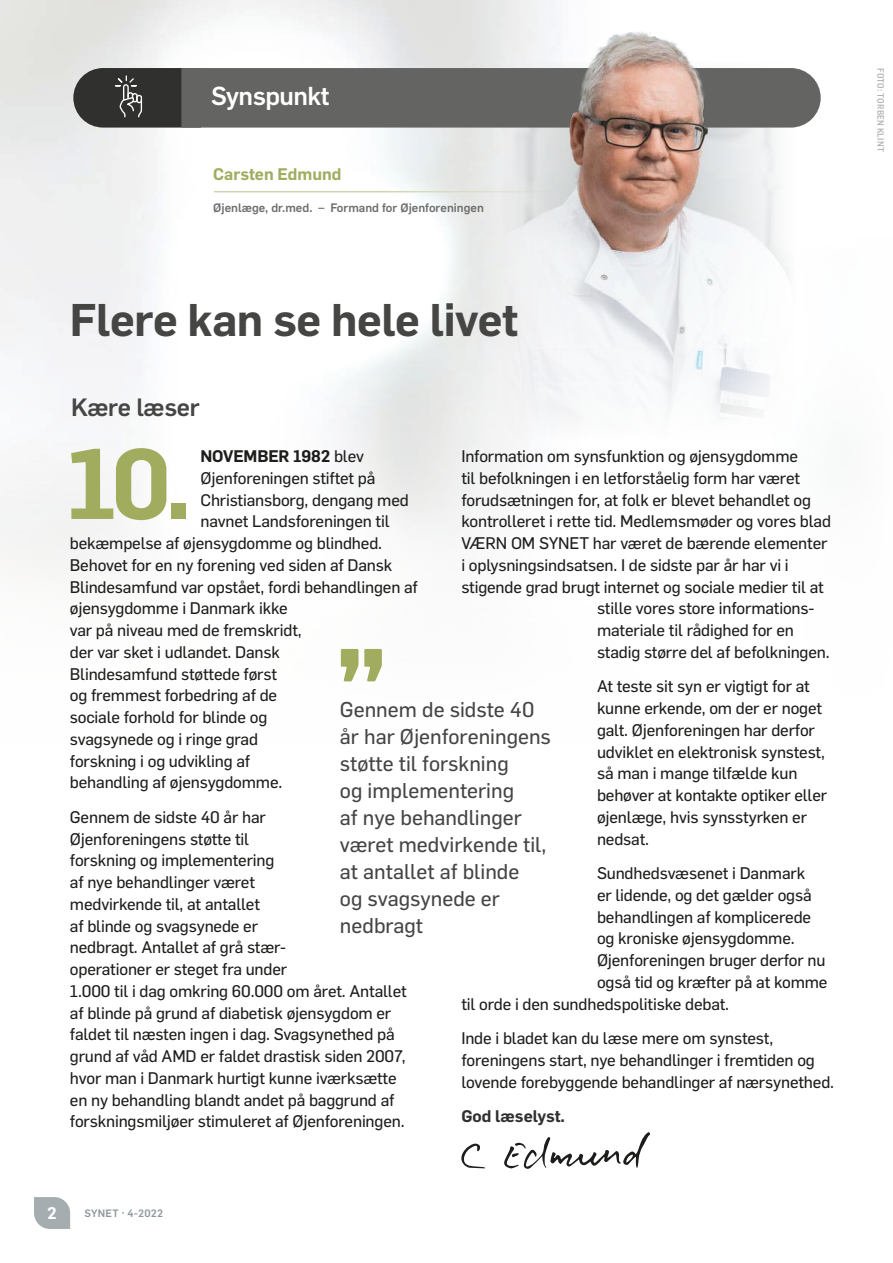
<style>
.page{position:relative;width:893px;height:1263px;background:#fff}
.page>*{position:absolute;margin:0;border:0;box-sizing:border-box;transform-origin:0 0}
.t1{font:600 97.8px "Flama";color:#a2ac5f}
.t2{font:600 45px "Flama";letter-spacing:-.01em;color:#454544}
.t3{font:500 25.5px "Flama";letter-spacing:-.02em;color:#fff}
.t4{font:500 24.6px "Flama";letter-spacing:-.015em;color:#454544}
.t5{font:21px/27px "Flama Basic";color:#454544}
.t6{font:16.5px/21.8px "Flama Basic";letter-spacing:-.01em;color:#1d1d1b}
.t7{font:600 16.5px "Flama";letter-spacing:-.01em;color:#1d1d1b}
.t8{font:600 16.5px "Flama";color:#a2ac5f}
.t9{font:600 16.5px "Flama";color:#30302f}
.t10{font:600 16.5px "Flama";color:#fff}
.t11{font:500 12px "Flama";color:#6e6e6e}
.t12{font:500 10.5px "Flama";letter-spacing:.025em;color:#8e979c}
.t13{font:500 9px "Flama Semicondensed";letter-spacing:.02em;color:#b2b2b2}
.s1{font-family:"Flama Basic";font-weight:400}
</style>
<div class="page">
<img style="left:500px;top:0;width:295px;height:439px">
<svg style="left:73px;top:68px;width:748px;height:60px;background:#60605f"></svg>
<img style="left:554px;top:0;width:161px;height:254px">
<hr style="left:214px;top:191px;width:347px;height:1px;background:#cfd5ae">
<svg style="left:461px;top:1143px;width:24px;height:25px"></svg>
<svg style="left:504px;top:1132px;width:146px;height:37px"></svg>
<svg style="left:341px;top:649px;width:41px;height:32px"></svg>
<svg style="left:34px;top:1197px;width:36px;height:32px"></svg>
<h3 class="t3" style="left:211px;top:78px;width:120px">Synspunkt</h3>
<p class="t8" style="left:213px;top:162px;width:130px">Carsten Edmund</p>
<p class="t11" style="left:213px;top:199px;width:272px">Øjenlæge, dr.med. – Formand for Øjenforeningen</p>
<h2 class="t2" style="left:70px;top:288px;width:450px">Flere kan se hele livet</h2>
<h3 class="t4" style="left:71px;top:390px;width:130px">Kære læser</h3>
<h1 class="t1" style="left:66px;top:413px;width:127px">10.</h1>
<p class="t6" style="left:461px;top:444px;width:338px">Information om synsfunktion og øjensygdomme</p>
<p class="t6" style="left:461px;top:466px;width:340px">til befolkningen i en letforståelig form har været</p>
<p class="t6" style="left:461px;top:488px;width:351px">forudsætningen for, at folk er blevet behandlet og</p>
<p class="t6" style="left:461px;top:509px;width:371px">kontrolleret i rette tid. Medlemsmøder og vores blad</p>
<p class="t6" style="left:461px;top:531px;width:368px">VÆRN OM SYNET har været de bærende elementer</p>
<p class="t6" style="left:461px;top:553px;width:329px">i oplysningsindsatsen. I de sidste par år har vi i</p>
<p class="t6" style="left:461px;top:575px;width:364px">stigende grad brugt internet og sociale medier til at</p>
<p class="t6" style="left:597px;top:596px;width:218px">stille vores store informations-</p>
<p class="t6" style="left:597px;top:618px;width:198px">materiale til rådighed for en</p>
<p class="t6" style="left:597px;top:640px;width:234px">stadig større del af befolkningen.</p>
<p class="t6" style="left:597px;top:674px;width:232px">At teste sit syn er vigtigt for at kunne erkende, om der er noget galt. Øjenforeningen har derfor udviklet en elektronisk synstest, så man i mange tilfælde kun behøver at kontakte optiker eller øjenlæge, hvis synsstyrken er nedsat.</p>
<p class="t6" style="left:597px;top:861px;width:210px">Sundhedsvæsenet i Danmark</p>
<p class="t6" style="left:597px;top:883px;width:216px">er lidende, og det gælder også</p>
<p class="t6" style="left:597px;top:905px;width:216px">behandlingen af komplicerede</p>
<p class="t6" style="left:597px;top:926px;width:199px">og kroniske øjensygdomme.</p>
<p class="t6" style="left:597px;top:948px;width:230px">Øjenforeningen bruger derfor nu</p>
<p class="t6" style="left:597px;top:970px;width:232px">også tid og kræfter på at komme</p>
<p class="t6" style="left:461px;top:992px;width:269px">til orde i den sundhedspolitiske debat.</p>
<p class="t6" style="left:461px;top:1026px;width:374px">Inde i bladet kan du læse mere om synstest, foreningens start, nye behandlinger i fremtiden og lovende forebyggende behandlinger af nærsynethed.</p>
<p class="t9" style="left:461px;top:1104px;width:105px">God læselyst.</p>
<p class="t7" style="left:200px;top:444px;width:165px">NOVEMBER 1982 <span class="s1">blev</span></p>
<p class="t6" style="left:200px;top:466px;width:176px">Øjenforeningen stiftet på</p>
<p class="t6" style="left:200px;top:488px;width:210px">Christiansborg, dengang med</p>
<p class="t6" style="left:200px;top:510px;width:191px">navnet Landsforeningen til</p>
<p class="t6" style="left:70px;top:531px;width:314px">bekæmpelse af øjensygdomme og blindhed.</p>
<p class="t6" style="left:70px;top:553px;width:324px">Behovet for en ny forening ved siden af Dansk</p>
<p class="t6" style="left:70px;top:575px;width:349px">Blindesamfund var opstået, fordi behandlingen af</p>
<p class="t6" style="left:70px;top:597px;width:219px">øjensygdomme i Danmark ikke</p>
<p class="t6" style="left:70px;top:618px;width:233px">var på niveau med de fremskridt,</p>
<p class="t6" style="left:70px;top:640px;width:211px">der var sket i udlandet. Dansk</p>
<p class="t6" style="left:70px;top:662px;width:209px">Blindesamfund støttede først</p>
<p class="t6" style="left:70px;top:684px;width:209px">og fremmest forbedring af de</p>
<p class="t6" style="left:70px;top:705px;width:199px">sociale forhold for blinde og</p>
<p class="t6" style="left:70px;top:727px;width:190px">svagsynede og i ringe grad</p>
<p class="t6" style="left:70px;top:749px;width:182px">forskning i og udvikling af</p>
<p class="t6" style="left:70px;top:771px;width:214px">behandling af øjensygdomme.</p>
<p class="t6" style="left:70px;top:805px;width:338px">Gennem de sidste 40 år har<br>Øjenforeningens støtte til<br>forskning og implementering<br>af nye behandlinger været<br>medvirkende til, at antallet<br>af blinde og svagsynede er<br>nedbragt. Antallet af grå stær-<br>operationer er steget fra under<br>1.000 til i dag omkring 60.000 om året. Antallet af blinde på grund af diabetisk øjensygdom er faldet til næsten ingen i dag. Svagsynethed på grund af våd AMD er faldet drastisk siden 2007, hvor man i Danmark hurtigt kunne iværksætte en ny behandling blandt andet på baggrund af forskningsmiljøer stimuleret af Øjenforeningen.</p>
<p class="t5" style="left:340px;top:694px;width:213px">Gennem de sidste 40 år har Øjenforeningens støtte til forskning<br>og implementering<br>af nye behandlinger været medvirkende til, at antallet af blinde<br>og svagsynede er nedbragt</p>
<p class="t10" style="left:47px;top:1201px;width:11px">2</p>
<p class="t12" style="left:84px;top:1206px;width:80px">SYNET · 4-2022</p>
<p class="t13" style="left:886px;top:68px;width:85px;rotate:90deg">FOTO: TORBEN KLINT</p>
</div>
